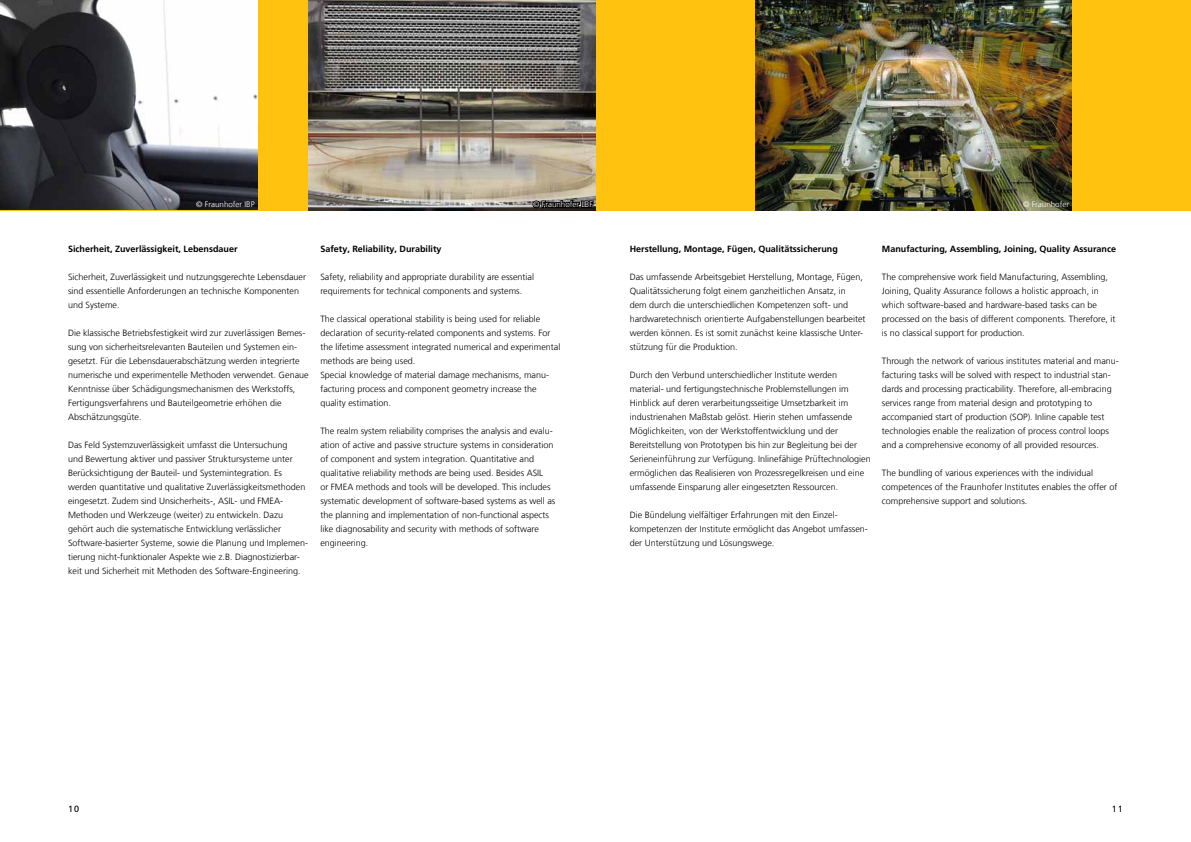
<style>
.page{position:relative;width:1191px;height:842px;background:#fff}
.page>*{position:absolute;margin:0;border:0;box-sizing:border-box;transform-origin:0 0}
.t1{font:300 9px/14px "Frutiger LT Com";color:#000}
.t2{font:700 9px "Frutiger LT Com";color:#000}
.t3{font:9px "Frutiger LT Com";color:#000}
.t4{font:300 8px "Frutiger LT Com";color:#fff}
</style>
<div class="page">
<div style="left:0;top:0;width:1191px;height:210px;background:#ffc20e"></div>
<img style="left:309px;top:0;width:287px;height:210px">
<img style="left:756px;top:0;width:316px;height:210px">
<img style="left:0;top:0;width:257px;height:210px">
<svg style="left:531px;top:198px;width:63px;height:13px"></svg>
<p class="t4" style="left:196px;top:200px;width:60px">© Fraunhofer IBP</p>
<p class="t4" style="left:533px;top:200px;width:61px">© Fraunhofer LBF</p>
<p class="t4" style="left:1023px;top:200px;width:47px">© Fraunhofer</p>
<p class="t2" style="left:68px;top:244px;width:171px">Sicherheit, Zuverlässigkeit, Lebensdauer</p>
<p class="t1" style="left:68px;top:270px;width:239px">Sicherheit, Zuverlässigkeit und nutzungsgerechte Lebensdauer sind essentielle Anforderungen an technische Komponenten und Systeme.</p>
<p class="t1" style="left:68px;top:326px;width:242px">Die klassische Betriebsfestigkeit wird zur zuverlässigen Bemes&shy;sung von sicherheitsrelevanten Bauteilen und Systemen ein&shy;gesetzt. Für die Lebensdauerabschätzung werden integrierte numerische und experimentelle Methoden verwendet. Genaue Kenntnisse über Schädigungsmechanismen des Werkstoffs, Fertigungsverfahrens und Bauteilgeometrie erhöhen die Abschätzungsgüte.</p>
<p class="t1" style="left:68px;top:438px;width:241px">Das Feld Systemzuverlässigkeit umfasst die Untersuchung<br>und Bewertung aktiver und passiver Struktursysteme unter Berücksichtigung der Bauteil- und Systemintegration. Es werden quantitative und qualitative Zuverlässigkeitsmethoden eingesetzt. Zudem sind Unsicherheits-, ASIL- und FMEA-Methoden und Werkzeuge (weiter) zu entwickeln. Dazu gehört auch die systematische Entwicklung verlässlicher Software-basierter Systeme, sowie die Planung und Implemen&shy;tierung nicht-funktionaler Aspekte wie z.B. Diagnostizierbar&shy;keit und Sicherheit mit Methoden des Software-Engineering.</p>
<p class="t2" style="left:320px;top:244px;width:123px">Safety, Reliability, Durability</p>
<p class="t1" style="left:320px;top:270px;width:215px">Safety, reliability and appropriate durability are essential requirements for technical components and systems.</p>
<p class="t1" style="left:320px;top:312px;width:241px">The classical operational stability is being used for reliable declaration of security-related components and systems. For the lifetime assessment integrated numerical and experimental methods are being used.<br>Special knowledge of material damage mechanisms, manu&shy;facturing process and component geometry increase the quality estimation.</p>
<p class="t1" style="left:320px;top:424px;width:236px">The realm system reliability comprises the analysis and evalu&shy;ation of active and passive structure systems in consideration of component and system integration. Quantitative and qualitative reliability methods are being used. Besides ASIL<br>or FMEA methods and tools will be developed. This includes systematic development of software-based systems as well as the planning and implementation of non-functional aspects like diagnosability and security with methods of software engineering.</p>
<p class="t2" style="left:630px;top:244px;width:210px">Herstellung, Montage, Fügen, Qualitätssicherung</p>
<p class="t1" style="left:630px;top:270px;width:237px">Das umfassende Arbeitsgebiet Herstellung, Montage, Fügen, Qualitätssicherung folgt einem ganzheitlichen Ansatz, in<br>dem durch die unterschiedlichen Kompetenzen soft- und hardwaretechnisch orientierte Aufgabenstellungen bearbeitet werden können. Es ist somit zunächst keine klassische Unter&shy;stützung für die Produktion.</p>
<p class="t1" style="left:630px;top:368px;width:242px">Durch den Verbund unterschiedlicher Institute werden material- und fertigungstechnische Problemstellungen im Hinblick auf deren verarbeitungsseitige Umsetzbarkeit im industrienahen Maßstab gelöst. Hierin stehen umfassende Möglichkeiten, von der Werkstoffentwicklung und der Bereitstellung von Prototypen bis hin zur Begleitung bei der Serieneinführung zur Verfügung. Inlinefähige Prüftechnologien ermöglichen das Realisieren von Prozessregelkreisen und eine umfassende Einsparung aller eingesetzten Ressourcen.</p>
<p class="t1" style="left:630px;top:508px;width:240px">Die Bündelung vielfältiger Erfahrungen mit den Einzel&shy;kompetenzen der Institute ermöglicht das Angebot umfassen&shy;der Unterstützung und Lösungswege.</p>
<p class="t2" style="left:882px;top:244px;width:236px">Manufacturing, Assembling, Joining, Quality Assurance</p>
<p class="t1" style="left:882px;top:270px;width:235px">The comprehensive work field Manufacturing, Assembling, Joining, Quality Assurance follows a holistic approach, in which software-based and hardware-based tasks can be processed on the basis of different components. Therefore, it is no classical support for production.</p>
<p class="t1" style="left:882px;top:354px;width:238px">Through the network of various institutes material and manu&shy;facturing tasks will be solved with respect to industrial stan&shy;dards and processing practicability. Therefore, all-embracing services range from material design and prototyping to accompanied start of production (SOP). Inline capable test technologies enable the realization of process control loops and a comprehensive economy of all provided resources.</p>
<p class="t1" style="left:882px;top:466px;width:237px">The bundling of various experiences with the individual competences of the Fraunhofer Institutes enables the offer of comprehensive support and solutions.</p>
<p class="t3" style="left:68px;top:804px;width:13px">10</p>
<p class="t3" style="left:1111px;top:804px;width:13px">11</p>
</div>
